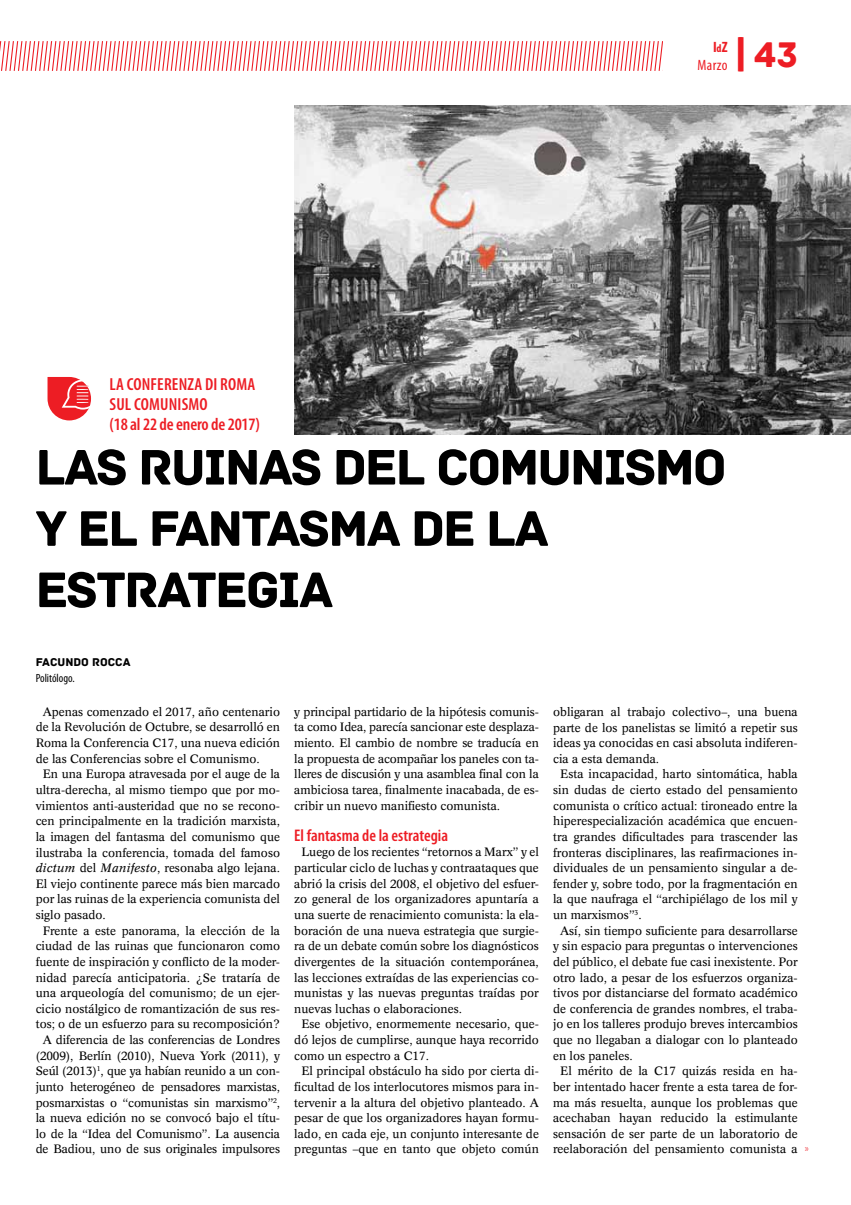
<style>
.page{position:relative;width:851px;height:1205px;background:#fff}
.page>*{position:absolute;margin:0;border:0;box-sizing:border-box;transform-origin:0 0}
.t1{font:52.5px/61.2px "Archive";letter-spacing:-.04em;color:#000}
.t2{font:37.5px "Archive";color:#ed1d24}
.t3{font:600 condensed 17.5px/20px "Myriad Pro";letter-spacing:-.01em;color:#ed1d24}
.t4{font:600 condensed 16.88px "Myriad Pro";color:#ed1d24}
.t5{font:condensed 15px/18px "Myriad Pro";letter-spacing:.025em;color:#ed1d24;text-align:right}
.t6{font:11.88px/15.6px "Concorde";color:#000;text-align:justify}
.t7{font:11.88px "Archive";color:#000}
.t8{font:condensed 11.88px "Myriad Pro";color:#000}
.s1{font-weight:700}
.s2{font-weight:700;font-size:11.25px}
.s3{font-family:"Signika";font-weight:700}
.s4{font-style:italic}
.s5{font-family:"Myriad Pro";font-weight:300;font-stretch:condensed;color:#ed1d24}
</style>
<div class="page">
<svg style="left:0;top:41px;width:663px;height:30px"></svg>
<img style="left:294px;top:106px;width:556px;height:328px">
<svg style="left:47px;top:377px;width:44px;height:43px"></svg>
<p class="t5" style="left:697px;top:38px;width:32px"><span class="s1">I</span><span class="s2">d</span><span class="s1">Z<br></span>Marzo</p>
<h2 class="t2" style="left:735px;top:33px;width:64px"><span class="s3">|</span>43</h2>
<h3 class="t3" style="left:109px;top:375px;width:26px">LACONFEREN</h3>
<h3 class="t3" style="left:187px;top:375px;width:51px">ZA DI ROMA</h3>
<h3 class="t3" style="left:109px;top:395px;width:152px">SUL COMUNISMO<br>(18 AL 22 DE ENERO DE 2017)</h3>
<h1 class="t1" style="left:35px;top:437px;width:692px">LAS RUINAS DEL COMUNISMO<br>Y EL FANTASMA DE LA<br>ESTRATEGIA</h1>
<p class="t7" style="left:36px;top:655px;width:96px">FACUNDO ROCCA</p>
<p class="t8" style="left:36px;top:671px;width:40px">Politólogo.</p>
<p class="t6" style="left:43px;top:703px;width:239px">Apenas comenzado el 2017, año centenario</p>
<p class="t6" style="left:36px;top:719px;width:246px">de la Revolución de Octubre, se desarrolló en</p>
<p class="t6" style="left:36px;top:735px;width:246px">Roma la Conferencia C17, una nueva edición</p>
<p class="t6" style="left:36px;top:750px;width:225px">de las Conferencias sobre el Comunismo.</p>
<p class="t6" style="left:43px;top:766px;width:239px">En una Europa atravesada por el auge de la</p>
<p class="t6" style="left:36px;top:782px;width:246px">ultra-derecha, al mismo tiempo que por mo-</p>
<p class="t6" style="left:36px;top:797px;width:246px">vimientos anti-austeridad que no se recono-</p>
<p class="t6" style="left:36px;top:813px;width:246px">cen principalmente en la tradición marxista,</p>
<p class="t6" style="left:36px;top:828px;width:246px">la imagen del fantasma del comunismo que</p>
<p class="t6" style="left:36px;top:844px;width:246px">ilustraba la conferencia, tomada del famoso</p>
<p class="t6" style="left:36px;top:860px;width:246px"><span class="s4">dictum</span> del <span class="s4">Manifesto</span>, resonaba algo lejana.</p>
<p class="t6" style="left:36px;top:875px;width:246px">El viejo continente parece más bien marcado</p>
<p class="t6" style="left:36px;top:891px;width:246px">por las ruinas de la experiencia comunista del</p>
<p class="t6" style="left:36px;top:907px;width:72px">siglo pasado.</p>
<p class="t6" style="left:43px;top:922px;width:239px">Frente a este panorama, la elección de la</p>
<p class="t6" style="left:36px;top:938px;width:246px">ciudad de las ruinas que funcionaron como</p>
<p class="t6" style="left:36px;top:953px;width:246px">fuente de inspiración y conflicto de la moder-</p>
<p class="t6" style="left:36px;top:969px;width:246px">nidad parecía anticipatoria. ¿Se trataría de</p>
<p class="t6" style="left:36px;top:985px;width:246px">una arqueología del comunismo; de un ejer-</p>
<p class="t6" style="left:36px;top:1000px;width:246px">cicio nostálgico de romantización de sus res-</p>
<p class="t6" style="left:36px;top:1016px;width:246px">tos; o de un esfuerzo para su recomposición?</p>
<p class="t6" style="left:43px;top:1032px;width:239px">A diferencia de las conferencias de Londres</p>
<p class="t6" style="left:36px;top:1047px;width:246px">(2009), Berlín (2010), Nueva York (2011), y</p>
<p class="t6" style="left:36px;top:1063px;width:246px">Seúl (2013)<sup>1</sup>, que ya habían reunido a un con-</p>
<p class="t6" style="left:36px;top:1078px;width:246px">junto heterogéneo de pensadores marxistas,</p>
<p class="t6" style="left:36px;top:1094px;width:246px">posmarxistas o “comunistas sin marxismo”<sup>2</sup>,</p>
<p class="t6" style="left:36px;top:1110px;width:246px">la nueva edición no se convocó bajo el títu-</p>
<p class="t6" style="left:36px;top:1125px;width:246px">lo de la “Idea del Comunismo”. La ausencia</p>
<p class="t6" style="left:36px;top:1141px;width:246px">de Badiou, uno de sus originales impulsores</p>
<p class="t6" style="left:294px;top:703px;width:246px">y principal partidario de la hipótesis comunis&shy;ta como Idea, parecía sancionar este desplaza&shy;miento. El cambio de nombre se traducía en la propuesta de acompañar los paneles con ta&shy;lleres de discusión y una asamblea final con la ambiciosa tarea, finalmente inacabada, de es&shy;cribir un nuevo manifiesto comunista.</p>
<h3 class="t4" style="left:294px;top:826px;width:155px">EL FANTASMA DE LA ESTRATEGIA</h3>
<p class="t6" style="left:301px;top:844px;width:239px">Luego de los recientes “retornos a Marx” y el</p>
<p class="t6" style="left:294px;top:860px;width:246px">particular ciclo de luchas y contraataques que</p>
<p class="t6" style="left:294px;top:875px;width:246px">abrió la crisis del 2008, el objetivo del esfuer-</p>
<p class="t6" style="left:294px;top:891px;width:246px">zo general de los organizadores apuntaría a</p>
<p class="t6" style="left:294px;top:907px;width:246px">una suerte de renacimiento comunista: la ela-</p>
<p class="t6" style="left:294px;top:922px;width:246px">boración de una nueva estrategia que surgie-</p>
<p class="t6" style="left:294px;top:938px;width:246px">ra de un debate común sobre los diagnósticos</p>
<p class="t6" style="left:294px;top:953px;width:246px">divergentes de la situación contemporánea,</p>
<p class="t6" style="left:294px;top:969px;width:246px">las lecciones extraídas de las experiencias co-</p>
<p class="t6" style="left:294px;top:985px;width:246px">munistas y las nuevas preguntas traídas por</p>
<p class="t6" style="left:294px;top:1000px;width:169px">nuevas luchas o elaboraciones.</p>
<p class="t6" style="left:301px;top:1016px;width:239px">Ese objetivo, enormemente necesario, que-</p>
<p class="t6" style="left:294px;top:1032px;width:246px">dó lejos de cumplirse, aunque haya recorrido</p>
<p class="t6" style="left:294px;top:1047px;width:136px">como un espectro a C17.</p>
<p class="t6" style="left:301px;top:1063px;width:239px">El principal obstáculo ha sido por cierta di-</p>
<p class="t6" style="left:294px;top:1078px;width:246px">ficultad de los interlocutores mismos para in-</p>
<p class="t6" style="left:294px;top:1094px;width:246px">tervenir a la altura del objetivo planteado. A</p>
<p class="t6" style="left:294px;top:1110px;width:246px">pesar de que los organizadores hayan formu-</p>
<p class="t6" style="left:294px;top:1125px;width:246px">lado, en cada eje, un conjunto interesante de</p>
<p class="t6" style="left:294px;top:1141px;width:246px">preguntas –que en tanto que objeto común</p>
<p class="t6" style="left:553px;top:703px;width:246px">obligaran al trabajo colectivo–, una buena</p>
<p class="t6" style="left:553px;top:719px;width:246px">parte de los panelistas se limitó a repetir sus</p>
<p class="t6" style="left:553px;top:735px;width:246px">ideas ya conocidas en casi absoluta indiferen-</p>
<p class="t6" style="left:553px;top:750px;width:108px">cia a esta demanda.</p>
<p class="t6" style="left:560px;top:766px;width:239px">Esta incapacidad, harto sintomática, habla</p>
<p class="t6" style="left:553px;top:782px;width:246px">sin dudas de cierto estado del pensamiento</p>
<p class="t6" style="left:553px;top:797px;width:246px">comunista o crítico actual: tironeado entre la</p>
<p class="t6" style="left:553px;top:813px;width:246px">hiperespecialización académica que encuen-</p>
<p class="t6" style="left:553px;top:829px;width:246px">tra grandes dificultades para trascender las</p>
<p class="t6" style="left:553px;top:844px;width:246px">fronteras disciplinares, las reafirmaciones in-</p>
<p class="t6" style="left:553px;top:860px;width:246px">dividuales de un pensamiento singular a de-</p>
<p class="t6" style="left:553px;top:875px;width:246px">fender y, sobre todo, por la fragmentación en</p>
<p class="t6" style="left:553px;top:891px;width:246px">la que naufraga el “archipiélago de los mil y</p>
<p class="t6" style="left:553px;top:907px;width:90px">un marxismos”<sup>3</sup>.</p>
<p class="t6" style="left:560px;top:922px;width:239px">Así, sin tiempo suficiente para desarrollarse</p>
<p class="t6" style="left:553px;top:938px;width:246px">y sin espacio para preguntas o intervenciones</p>
<p class="t6" style="left:553px;top:953px;width:246px">del público, el debate fue casi inexistente. Por</p>
<p class="t6" style="left:553px;top:969px;width:246px">otro lado, a pesar de los esfuerzos organiza-</p>
<p class="t6" style="left:553px;top:985px;width:246px">tivos por distanciarse del formato académico</p>
<p class="t6" style="left:553px;top:1000px;width:246px">de conferencia de grandes nombres, el traba-</p>
<p class="t6" style="left:553px;top:1016px;width:246px">jo en los talleres produjo breves intercambios</p>
<p class="t6" style="left:553px;top:1032px;width:246px">que no llegaban a dialogar con lo planteado</p>
<p class="t6" style="left:553px;top:1047px;width:81px">en los paneles.</p>
<p class="t6" style="left:560px;top:1063px;width:239px">El mérito de la C17 quizás resida en ha-</p>
<p class="t6" style="left:553px;top:1078px;width:246px">ber intentado hacer frente a esta tarea de for-</p>
<p class="t6" style="left:553px;top:1094px;width:246px">ma más resuelta, aunque los problemas que</p>
<p class="t6" style="left:553px;top:1110px;width:246px">acechaban hayan reducido la estimulante</p>
<p class="t6" style="left:553px;top:1125px;width:246px">sensación de ser parte de un laboratorio de</p>
<p class="t6" style="left:553px;top:1141px;width:257px">reelaboración del pensamiento comunista a <span class="s5">»</span></p>
</div>
